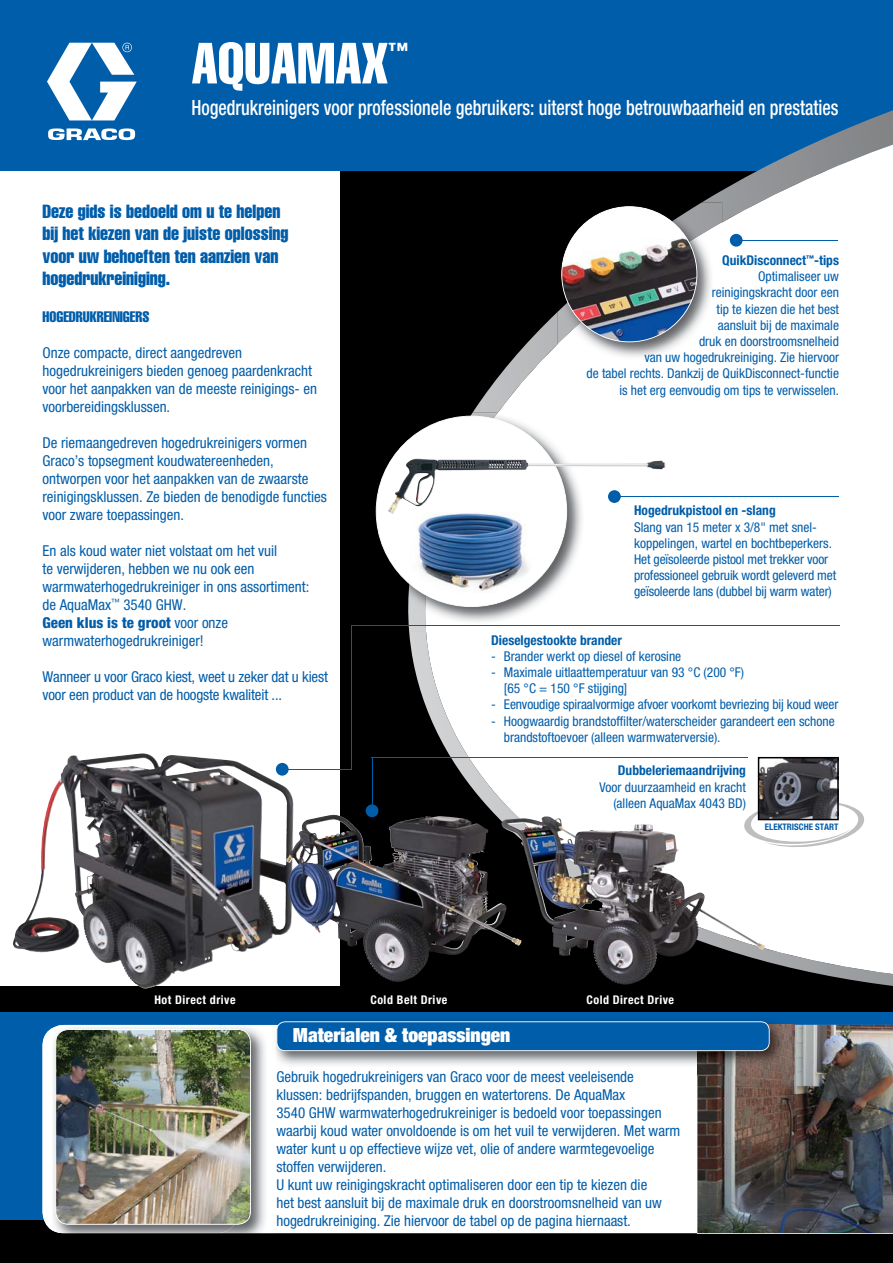
<style>
.page{position:relative;width:893px;height:1263px;background:#fff}
.page>*{position:absolute;margin:0;border:0;box-sizing:border-box;transform-origin:0 0}
.t1{font:57px "Helvetica LT Std Comp";color:#fff}
.t2{font:500 condensed 21px "Helvetica Neue LT Std";color:#fff;scale:.86 1}
.t3{font:19.95px "Helvetica LT Std Comp";color:#fff}
.t4{font:900 condensed 19.5px "Helvetica Neue LT Std";color:#fff}
.t5{font:18.75px/22.5px "Helvetica LT Std Comp";color:#005daa}
.t6{font:condensed 15px/18px "Helvetica Neue LT Std";color:#005daa}
.t7{font:15px "Helvetica LT Std Comp";color:#005daa}
.t8{font:condensed 13.5px/16.2px "Helvetica Neue LT Std";color:#005daa}
.t9{font:700 condensed 13.5px "Helvetica Neue LT Std";color:#005daa}
.t10{font:700 condensed 12px "Helvetica Neue LT Std";letter-spacing:.04em;color:#fff}
.t11{font:700 condensed 9px "Helvetica Neue LT Std";color:#005daa}
.s1{font-weight:800}
.s2{font-weight:700}
</style>
<div class="page">
<svg style="left:13px;top:753px;width:327px;height:233px"></svg>
<div style="left:0;top:986px;width:351px;height:277px;background:#000"></div>
<div style="left:340px;top:170px;width:553px;height:1093px;background:#000"></div>
<div style="left:0;top:1012px;width:893px;height:208px;background:#005daa"></div>
<div style="left:43px;top:1025px;width:654px;height:208px;background:#fff"></div>
<div style="left:43px;top:1025px;width:195px;height:208px;background:#fff;border-radius:21px"></div>
<div style="left:0;top:0;width:893px;height:170px;background:#005daa"></div>
<svg style="left:47px;top:43px;width:90px;height:97px"></svg>
<svg style="left:409px;top:110px;width:484px;height:876px;fill:#fff"></svg>
<img style="left:61px;top:1233px;width:214px;height:1px">
<img style="left:238px;top:1026px;width:37px;height:207px">
<img style="left:52px;top:1225px;width:186px;height:8px">
<img style="left:52px;top:1026px;width:199px;height:199px">
<img style="left:697px;top:1025px;width:196px;height:208px">
<img style="left:273px;top:1022px;width:521px;height:53px">
<img style="left:273px;top:1026px;width:2px;height:49px">
<svg style="left:276px;top:1021px;width:494px;height:30px"></svg>
<img style="left:408px;top:412px;width:13px;height:220px">
<img style="left:421px;top:412px;width:171px;height:220px">
<svg style="left:376px;top:416px;width:191px;height:191px"></svg>
<hr style="left:736px;top:240px;width:102px;height:1px;background:#005daa">
<div style="left:730px;top:234px;width:13px;height:13px;background:#005daa;border-radius:50%"></div>
<img style="left:562px;top:824px;width:117px;height:39px">
<img style="left:159px;top:755px;width:121px;height:29px">
<img style="left:558px;top:203px;width:164px;height:19px">
<img style="left:558px;top:222px;width:164px;height:145px">
<img style="left:561px;top:206px;width:136px;height:136px">
<img style="left:363px;top:846px;width:33px;height:22px">
<img style="left:405px;top:514px;width:132px;height:82px">
<img style="left:388px;top:458px;width:278px;height:56px">
<svg style="left:742px;top:757px;width:125px;height:91px;background:#a9a9ac"></svg>
<hr style="left:372px;top:757px;width:376px;height:1px;background:#005daa">
<div style="left:366px;top:804px;width:12px;height:13px;background:#005daa;border-radius:50%"></div>
<hr style="left:372px;top:757px;width:1px;height:56px;background:#005daa">
<hr style="left:351px;top:625px;width:489px;height:1px;background:#005daa">
<div style="left:276px;top:763px;width:13px;height:13px;background:#005daa;border-radius:50%"></div>
<hr style="left:351px;top:626px;width:1px;height:144px;background:#005daa">
<hr style="left:282px;top:769px;width:70px;height:1px;background:#005daa">
<div style="left:608px;top:490px;width:13px;height:13px;background:#005daa;border-radius:50%"></div>
<hr style="left:613px;top:496px;width:226px;height:1px;background:#005daa">
<h1 class="t1" style="left:191px;top:43px;width:198px">AQUAMAX</h1>
<h3 class="t3" style="left:388px;top:43px;width:21px">™</h3>
<h2 class="t2" style="left:191px;top:99px;width:754px">Hogedrukreinigers voor professionele gebruikers: uiterst hoge betrouwbaarheid en prestaties</h2>
<p class="t5" style="left:43px;top:202px;width:247px">Deze gids is bedoeld om u te helpen bij het kiezen van de juiste oplossing voor uw behoeften ten aanzien van hogedrukreiniging.</p>
<p class="t7" style="left:43px;top:311px;width:108px">HOGEDRUKREINIGERS</p>
<p class="t6" style="left:43px;top:345px;width:276px">Onze compacte, direct aangedreven hogedrukreinigers bieden genoeg paardenkracht voor het aanpakken van de meeste reinigings- en voorbereidingsklussen.</p>
<p class="t6" style="left:43px;top:435px;width:286px">De riemaangedreven hogedrukreinigers vormen Graco’s topsegment koudwatereenheden, ontworpen voor het aanpakken van de zwaarste reinigingsklussen. Ze bieden de benodigde functies voor zware toepassingen.</p>
<p class="t6" style="left:43px;top:543px;width:268px">En als koud water niet volstaat om het vuil<br>te verwijderen, hebben we nu ook een warmwaterhogedrukreiniger in ons assortiment: de AquaMax<sup>™</sup> 3540 GHW.<br><span class="s1">Geen klus is te groot</span> voor onze warmwaterhogedrukreiniger!</p>
<p class="t6" style="left:43px;top:669px;width:287px">Wanneer u voor Graco kiest, weet u zeker dat u kiest voor een product van de hoogste kwaliteit ...</p>
<p class="t8" style="left:587px;top:254px;width:254px;text-align:right"><span class="s2">QuikDisconnect</span><sup>™</sup><span class="s2">-tips<br></span>Optimaliseer uw<br>reinigingskracht door een<br>tip te kiezen die het best<br>aansluit bij de maximale<br>druk en doorstroomsnelheid<br>van uw hogedrukreiniging. Zie hiervoor<br>de tabel rechts. Dankzij de QuikDisconnect-functie is het erg eenvoudig om tips te verwisselen.</p>
<p class="t9" style="left:634px;top:505px;width:143px">Hogedrukpistool en -slang</p>
<p class="t8" style="left:634px;top:520px;width:204px">Slang van 15 meter x 3/8" met snel&shy;koppelingen, wartel en bochtbeperkers.<br>Het geïsoleerde pistool met trekker voor professioneel gebruik wordt geleverd met geïsoleerde lans (dubbel bij warm water)</p>
<p class="t9" style="left:491px;top:635px;width:132px">Dieselgestookte brander</p>
<p class="t8" style="left:491px;top:649px;width:192px">- Brander werkt op diesel of kerosine</p>
<p class="t8" style="left:504px;top:666px;width:242px;text-indent:-13px">- Maximale uitlaattemperatuur van 93 °C (200 °F) [65 °C = 150 °F stijging]</p>
<p class="t8" style="left:491px;top:698px;width:349px">- Eenvoudige spiraalvormige afvoer voorkomt bevriezing bij koud weer</p>
<p class="t8" style="left:504px;top:714px;width:332px;text-indent:-13px">- Hoogwaardig brandstoffilter/waterscheider garandeert een schone brandstoftoevoer (alleen warmwaterversie).</p>
<p class="t9" style="left:618px;top:765px;width:130px">Dubbeleriemaandrijving</p>
<p class="t8" style="left:599px;top:780px;width:148px;text-align:right">Voor duurzaamheid en kracht (alleen AquaMax 4043 BD)</p>
<p class="t11" style="left:765px;top:824px;width:75px">ELEKTRISCHE START</p>
<p class="t10" style="left:154px;top:995px;width:83px">Hot Direct drive</p>
<p class="t10" style="left:370px;top:995px;width:78px">Cold Belt Drive</p>
<p class="t10" style="left:586px;top:995px;width:89px">Cold Direct Drive</p>
<h3 class="t4" style="left:293px;top:1028px;width:219px">Materialen &amp; toepassingen</h3>
<p class="t6" style="left:276px;top:1070px;width:405px">Gebruik hogedrukreinigers van Graco voor de meest veeleisende klussen: bedrijfspanden, bruggen en watertorens. De AquaMax<br>3540 GHW warmwaterhogedrukreiniger is bedoeld voor toepassingen waarbij koud water onvoldoende is om het vuil te verwijderen. Met warm water kunt u op effectieve wijze vet, olie of andere warmtegevoelige stoffen verwijderen.<br>U kunt uw reinigingskracht optimaliseren door een tip te kiezen die<br>het best aansluit bij de maximale druk en doorstroomsnelheid van uw hogedrukreiniging. Zie hiervoor de tabel op de pagina hiernaast.</p>
</div>
